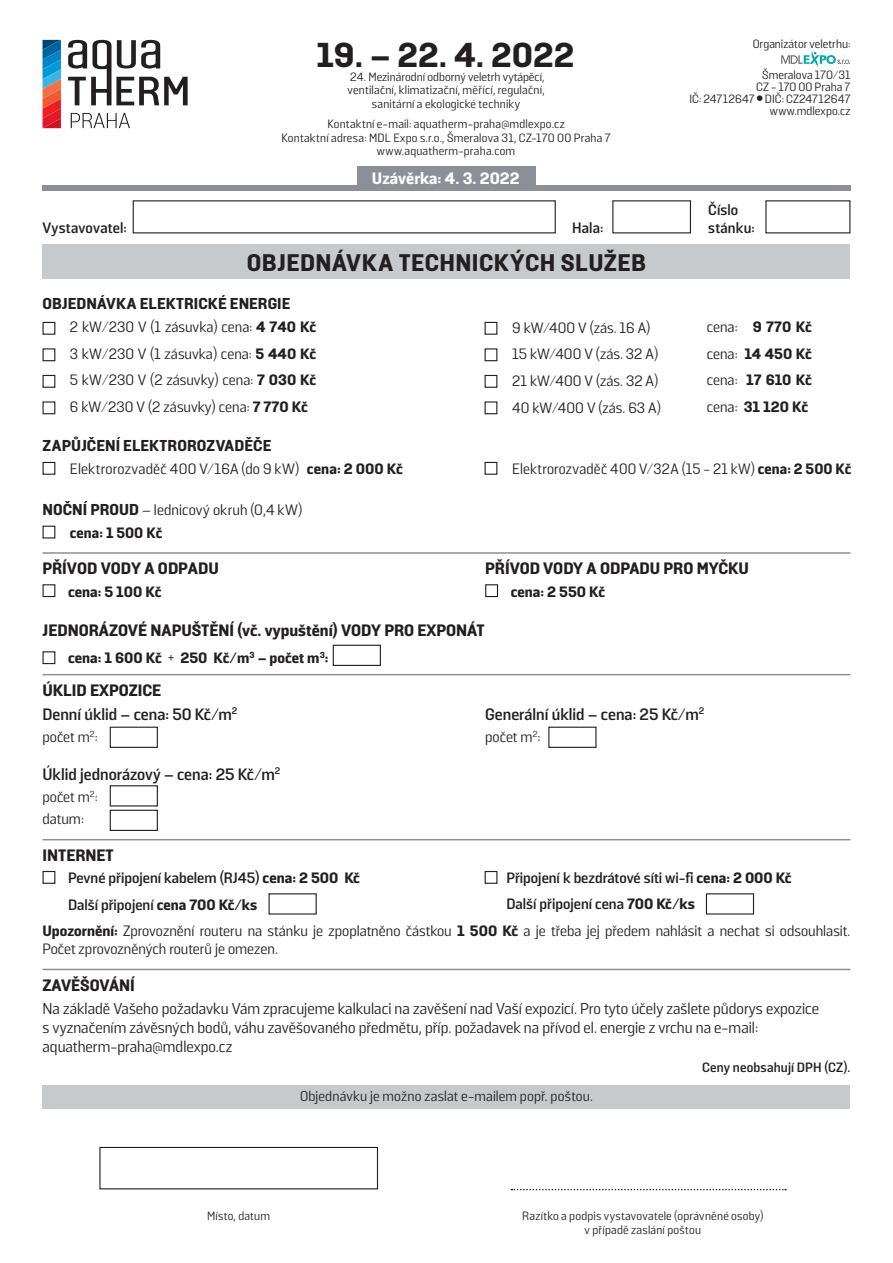
<style>
.page{position:relative;width:893px;height:1263px;background:#fff}
.page>*{position:absolute;margin:0;border:0;box-sizing:border-box;transform-origin:0 0}
.t1{font:900 34.5px "Solido";color:#231f20}
.t2{font:900 24px "Solido";letter-spacing:.015em;color:#231f20}
.t3{font:900 16.5px "Solido";color:#231f20}
.t4{font:700 16.5px/24px "Solido";color:#231f20}
.t5{font:900 16.5px "Solido";color:#fff}
.t6{font:15.75px/18.9px "Solido";color:#231f20}
.t7{font:900 15.75px "Solido";letter-spacing:.005em;color:#231f20}
.t8{font:15px/26.7px "Solido";color:#231f20}
.t9{font:700 15px/18px "Solido";color:#231f20}
.t10{font:900 15px/26.7px "Solido";color:#231f20;text-align:justify}
.t11{font:14.25px "Solido";letter-spacing:.01em;color:#231f20}
.t12{font:700 13.5px "Solido";letter-spacing:.01em;color:#231f20}
.t13{font:12px/13.5px "Solido";letter-spacing:.015em;color:#231f20;text-align:center}
.s1{font-weight:900}
.s2{font-weight:400}
.s3{font-weight:900;font-size:15.75px}
</style>
<div class="page">
<div style="left:43px;top:1086px;width:807px;height:23px;background:#c7cacd"></div>
<div style="left:99px;top:1147px;width:279px;height:42px;border:1px solid #231f20"></div>
<svg style="left:511px;top:1189px;width:275px;height:1px"></svg>
<svg style="left:781px;top:51px;width:69px;height:16px"></svg>
<svg style="left:68px;top:40px;width:120px;height:65px"></svg>
<svg style="left:71px;top:113px;width:59px;height:15px"></svg>
<svg style="left:43px;top:40px;width:18px;height:88px"></svg>
<div style="left:358px;top:166px;width:178px;height:24px;background:#8b9098"></div>
<div style="left:43px;top:186px;width:808px;height:5px;background:#8b9098"></div>
<div style="left:43px;top:244px;width:807px;height:35px;background:#c7cacd"></div>
<div style="left:43px;top:526px;width:12px;height:12px;border:1px solid #231f20"></div>
<div style="left:43px;top:322px;width:12px;height:13px;border:1px solid #231f20"></div>
<div style="left:43px;top:348px;width:12px;height:13px;border:1px solid #231f20"></div>
<div style="left:43px;top:375px;width:12px;height:13px;border:1px solid #231f20"></div>
<div style="left:43px;top:401px;width:12px;height:13px;border:1px solid #231f20"></div>
<div style="left:485px;top:322px;width:12px;height:13px;border:1px solid #231f20"></div>
<div style="left:485px;top:348px;width:12px;height:13px;border:1px solid #231f20"></div>
<div style="left:485px;top:375px;width:12px;height:13px;border:1px solid #231f20"></div>
<div style="left:485px;top:401px;width:12px;height:13px;border:1px solid #231f20"></div>
<div style="left:43px;top:462px;width:12px;height:13px;border:1px solid #231f20"></div>
<div style="left:485px;top:462px;width:12px;height:13px;border:1px solid #231f20"></div>
<div style="left:110px;top:727px;width:48px;height:21px;border:1px solid #231f20"></div>
<div style="left:548px;top:727px;width:48px;height:21px;border:1px solid #231f20"></div>
<div style="left:110px;top:785px;width:48px;height:21px;border:1px solid #231f20"></div>
<div style="left:110px;top:810px;width:48px;height:21px;border:1px solid #231f20"></div>
<hr style="left:43px;top:552px;width:807px;height:2px;background:#8b9098">
<hr style="left:43px;top:674px;width:807px;height:1px;background:#8b9098">
<hr style="left:43px;top:839px;width:807px;height:1px;background:#8b9098">
<hr style="left:43px;top:969px;width:807px;height:1px;background:#8b9098">
<div style="left:43px;top:584px;width:12px;height:13px;border:1px solid #231f20"></div>
<div style="left:485px;top:584px;width:13px;height:13px;border:1px solid #231f20"></div>
<div style="left:43px;top:651px;width:12px;height:13px;border:1px solid #231f20"></div>
<div style="left:333px;top:645px;width:48px;height:21px;border:1px solid #231f20"></div>
<div style="left:706px;top:893px;width:48px;height:21px;border:1px solid #231f20"></div>
<div style="left:43px;top:871px;width:12px;height:13px;border:1px solid #231f20"></div>
<div style="left:485px;top:871px;width:12px;height:13px;border:1px solid #231f20"></div>
<h1 class="t1" style="left:316px;top:35px;width:259px">19. – 22. 4. 2022</h1>
<p class="t13" style="left:347px;top:70px;width:199px">24. Mezinárodní odborný veletrh vytápěcí, ventilační, klimatizační, měřící, regulační, sanitární a ekologické techniky</p>
<p class="t13" style="left:281px;top:118px;width:331px">Kontaktní e-mail: aquatherm-praha@mdlexpo.cz<br>Kontaktní adresa: MDL Expo s.r.o., Šmeralova 31, CZ-170 00 Praha 7 www.aquatherm-praha.com</p>
<p class="t5" style="left:372px;top:168px;width:149px">Uzávěrka: 4. 3. 2022</p>
<p class="t9" style="left:43px;top:219px;width:86px">Vystavovatel:</p>
<p class="t9" style="left:572px;top:219px;width:33px">Hala:</p>
<h2 class="t2" style="left:247px;top:248px;width:401px">OBJEDNÁVKA TECHNICKÝCH SLUŽEB</h2>
<p class="t7" style="left:43px;top:295px;width:249px">OBJEDNÁVKA ELEKTRICKÉ ENERGIE</p>
<p class="t13" style="left:753px;top:38px;width:99px">Organizátor veletrhu:</p>
<p class="t13" style="left:689px;top:69px;width:162px;line-height:12px;text-align:right">Šmeralova 170/31<br>CZ - 170 00 Praha 7<br>IČ: 24712647 ● DIČ: CZ24712647 www.mdlexpo.cz</p>
<p class="t9" style="left:708px;top:201px;width:48px">Číslo stánku:</p>
<p class="t8" style="left:70px;top:314px;width:248px;text-align:justify">2 kW/230 V (1 zásuvka) cena: <span class="s1">4 740 Kč </span>3 kW/230 V (1 zásuvka) cena: <span class="s1">5 440 Kč </span>5 kW/230 V (2 zásuvky) cena: <span class="s1">7 030 Kč </span>6 kW/230 V (2 zásuvky) cena: <span class="s1">7 770 Kč</span></p>
<p class="t8" style="left:512px;top:315px;width:150px">9 kW/400 V (zás. 16 A)<br>15 kW/400 V (zás. 32 A)<br>21 kW/400 V (zás. 32 A)<br>40 kW/400 V (zás. 63 A)</p>
<p class="t10" style="left:707px;top:314px;width:107px"><span class="s2">cena:</span> 9 770 Kč <span class="s2">cena:</span> 14 450 Kč <span class="s2">cena:</span> 17 610 Kč <span class="s2">cena:</span> 31 120 Kč</p>
<p class="t7" style="left:43px;top:436px;width:230px">ZAPŮJČENÍ ELEKTROROZVADĚČE</p>
<p class="t8" style="left:70px;top:456px;width:334px">Elektrorozvaděč 400 V/16A (do 9 kW) <span class="s1">cena: 2 000 Kč</span></p>
<p class="t8" style="left:512px;top:456px;width:341px">Elektrorozvaděč 400 V/32A (15 - 21 kW) <span class="s1">cena: 2 500 Kč</span></p>
<p class="t8" style="left:43px;top:497px;width:261px"><span class="s3">NOČNÍ PROUD</span> – lednicový okruh (0,4 kW)</p>
<p class="t10" style="left:70px;top:520px;width:94px">cena: 1 500 Kč</p>
<p class="t3" style="left:43px;top:559px;width:178px">PŘÍVOD VODY A ODPADU</p>
<p class="t10" style="left:68px;top:579px;width:95px">cena: 5 100 Kč</p>
<p class="t3" style="left:43px;top:621px;width:444px">JEDNORÁZOVÉ NAPUŠTĚNÍ (vč. vypuštění) VODY PRO EXPONÁT</p>
<p class="t10" style="left:68px;top:645px;width:262px">cena: 1 600 Kč <span class="s2">+</span> 250 Kč/m<sup>3</sup> – počet m<sup>3</sup>:</p>
<p class="t3" style="left:485px;top:559px;width:265px">PŘÍVOD VODY A ODPADU PRO MYČKU</p>
<p class="t10" style="left:511px;top:579px;width:96px">cena: 2 550 Kč</p>
<p class="t4" style="left:43px;top:679px;width:196px"><span class="s1">ÚKLID EXPOZICE<br></span>Denní úklid – cena: 50 Kč/m<sup>2</sup></p>
<p class="t8" style="left:43px;top:724px;width:57px">počet m<sup>2</sup>:</p>
<p class="t4" style="left:43px;top:763px;width:239px">Úklid jednorázový – cena: 25 Kč/m<sup>2</sup></p>
<p class="t8" style="left:43px;top:786px;width:57px;line-height:22.2px">počet m<sup>2</sup>: datum:</p>
<p class="t4" style="left:485px;top:703px;width:221px">Generální úklid – cena: 25 Kč/m<sup>2</sup></p>
<p class="t8" style="left:485px;top:724px;width:57px">počet m<sup>2</sup>:</p>
<p class="t3" style="left:43px;top:846px;width:73px">INTERNET</p>
<p class="t9" style="left:68px;top:865px;width:293px;line-height:26.5px">Pevné připojení kabelem (RJ45) <span class="s1">cena: 2 500 Kč<br></span>Další připojení <span class="s1">cena 700 Kč/ks</span></p>
<p class="t9" style="left:506px;top:869px;width:286px">Připojení k bezdrátové síti wi-fi <span class="s1">cena: 2 000 Kč</span></p>
<p class="t9" style="left:506px;top:895px;width:190px">Další připojení cena <span class="s1">700 Kč/ks</span></p>
<p class="t8" style="left:43px;top:918px;width:809px"><span class="s1">Upozornění:</span> Zprovoznění routeru na stánku je zpoplatněno částkou <span class="s1">1 500 Kč</span> a je třeba jej předem nahlásit a nechat si odsouhlasit.</p>
<p class="t8" style="left:43px;top:936px;width:237px">Počet zprovozněných routerů je omezen.</p>
<p class="t3" style="left:43px;top:975px;width:94px">ZAVĚŠOVÁNÍ</p>
<p class="t6" style="left:43px;top:999px;width:778px">Na základě Vašeho požadavku Vám zpracujeme kalkulaci na zavěšení nad Vaší expozicí. Pro tyto účely zašlete půdorys expozice s vyznačením závěsných bodů, váhu zavěšovaného předmětu, příp. požadavek na přívod el. energie z vrchu na e-mail: aquatherm-praha@mdlexpo.cz</p>
<p class="t11" style="left:300px;top:1088px;width:294px">Objednávku je možno zaslat e-mailem popř. poštou.</p>
<p class="t12" style="left:702px;top:1060px;width:150px">Ceny neobsahují DPH (CZ).</p>
<p class="t13" style="left:207px;top:1209px;width:64px">Místo, datum</p>
<p class="t13" style="left:522px;top:1209px;width:243px;line-height:14.4px">Razítko a podpis vystavovatele (oprávněné osoby) v případě zaslání poštou</p>
</div>
